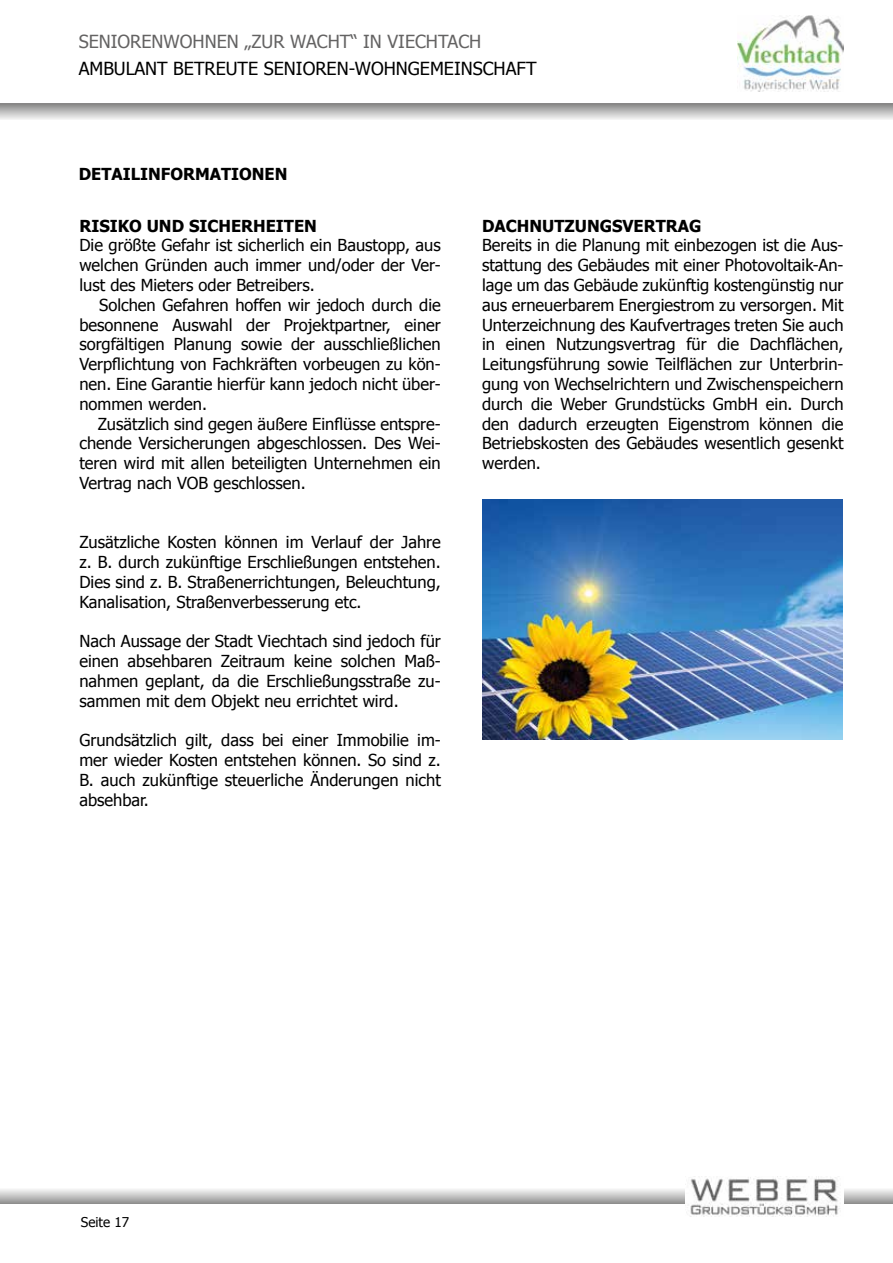
<style>
.page{position:relative;width:893px;height:1263px;background:#fff}
.page>*{position:absolute;margin:0;border:0;box-sizing:border-box;transform-origin:0 0}
.t1{font:18px "Tahoma";color:#000}
.t2{font:18px "Tahoma";color:#646363}
.t3{font:16.5px/19.8px "Tahoma";color:#000;text-align:justify}
.t4{font:700 16.5px "Tahoma";color:#000}
.t5{font:13.5px "Tahoma";color:#000}
</style>
<div class="page">
<svg style="left:0;top:104px;width:893px;height:15px;background:#bcbcbc"></svg>
<img style="left:737px;top:16px;width:106px;height:75px">
<svg style="left:0;top:1189px;width:893px;height:15px;background:#c1c1c1"></svg>
<img style="left:686px;top:1177px;width:157px;height:39px">
<img style="left:482px;top:500px;width:360px;height:240px">
<p class="t2" style="left:79px;top:30px;width:404px">SENIORENWOHNEN „ZUR WACHT“ IN VIECHTACH</p>
<p class="t1" style="left:79px;top:57px;width:460px">AMBULANT BETREUTE SENIOREN-WOHNGEMEINSCHAFT</p>
<p class="t4" style="left:79px;top:162px;width:210px">DETAILINFORMATIONEN</p>
<p class="t4" style="left:79px;top:214px;width:239px">RISIKO UND SICHERHEITEN</p>
<p class="t3" style="left:79px;top:235px;width:363px">Die größte Gefahr ist sicherlich ein Baustopp, aus welchen Gründen auch immer und/oder der Ver&shy;lust des Mieters oder Betreibers.</p>
<p class="t3" style="left:79px;top:294px;width:363px;text-indent:20px">Solchen Gefahren hoffen wir jedoch durch die besonnene Auswahl der Projektpartner, einer sorgfältigen Planung sowie der ausschließlichen Verpflichtung von Fachkräften vorbeugen zu kön&shy;nen. Eine Garantie hierfür kann jedoch nicht über&shy;nommen werden.</p>
<p class="t3" style="left:79px;top:413px;width:363px;text-indent:18px">Zusätzlich sind gegen äußere Einflüsse entspre&shy;chende Versicherungen abgeschlossen. Des Wei&shy;teren wird mit allen beteiligten Unternehmen ein Vertrag nach VOB geschlossen.</p>
<p class="t3" style="left:79px;top:532px;width:363px">Zusätzliche Kosten können im Verlauf der Jahre z. B. durch zukünftige Erschließungen entstehen.<br>Dies sind z. B. Straßenerrichtungen, Beleuchtung, Kanalisation, Straßenverbesserung etc.</p>
<p class="t3" style="left:79px;top:631px;width:363px">Nach Aussage der Stadt Viechtach sind jedoch für einen absehbaren Zeitraum keine solchen Maß&shy;nahmen geplant, da die Erschließungsstraße zu&shy;sammen mit dem Objekt neu errichtet wird.</p>
<p class="t3" style="left:79px;top:730px;width:363px">Grundsätzlich gilt, dass bei einer Immobilie im&shy;mer wieder Kosten entstehen können. So sind z.<br>B. auch zukünftige steuerliche Änderungen nicht absehbar.</p>
<p class="t4" style="left:482px;top:214px;width:221px">DACHNUTZUNGSVERTRAG</p>
<p class="t3" style="left:482px;top:235px;width:363px">Bereits in die Planung mit einbezogen ist die Aus&shy;stattung des Gebäudes mit einer Photovoltaik-An&shy;lage um das Gebäude zukünftig kostengünstig nur aus erneuerbarem Energiestrom zu versorgen. Mit Unterzeichnung des Kaufvertrages treten Sie auch in einen Nutzungsvertrag für die Dachflächen, Leitungsführung sowie Teilflächen zur Unterbrin&shy;gung von Wechselrichtern und Zwischenspeichern durch die Weber Grundstücks GmbH ein. Durch den dadurch erzeugten Eigenstrom können die Betriebskosten des Gebäudes wesentlich gesenkt werden.</p>
<p class="t5" style="left:81px;top:1213px;width:50px">Seite 17</p>
</div>
